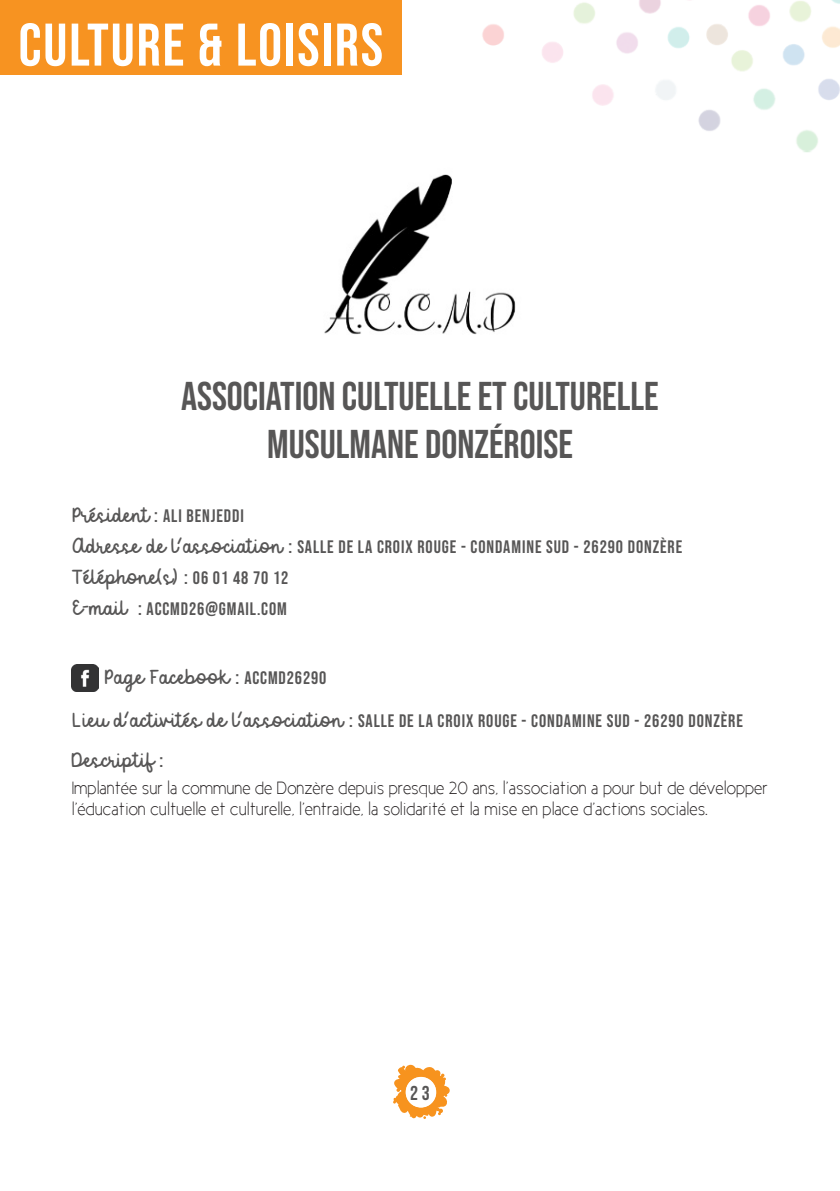
<style>
.page{position:relative;width:840px;height:1191px;background:#fff}
.page>*{position:absolute;margin:0;border:0;box-sizing:border-box;transform-origin:0 0}
.t1{font:60px "Bebas Neue";letter-spacing:.03em;color:#fff}
.t2{font:40px "Bebas Neue";color:#575656}
.t3{font:24px "Becca&Perry script";color:#575656}
.t4{font:20px "Bebas Neue";color:#575656}
.t5{font:18px "Bebas Neue";letter-spacing:.05em;color:#575656}
.t6{font:18px/21.6px "New Cicle Fina";color:#231f20}
.s1{font-family:"Becca&Perry script";font-size:24px}
.s2{font-size:20px}
.s3{font-family:"Bebas Neue";font-size:20px}
.s4{font-family:"Bebas Neue";font-size:18px}
</style>
<div class="page">
<svg style="left:393px;top:1064px;width:56px;height:55px"></svg>
<svg style="left:405px;top:1076px;width:31px;height:31px"></svg>
<div style="left:405px;top:1077px;width:31px;height:30px;background:#fff;border-radius:50%"></div>
<img style="left:324px;top:174px;width:192px;height:161px">
<img style="left:72px;top:664px;width:27px;height:27px">
<div style="left:0;top:0;width:401px;height:75px;background:#f79321"></div>
<img style="left:482px;top:0;width:357px;height:152px">
<p class="t1" style="left:18px;top:11px;width:366px">CULTURE &amp; LOISIRS</p>
<p class="t2" style="left:181px;top:373px;width:479px">ASSOCIATION CULTUELLE ET CULTURELLE</p>
<p class="t2" style="left:267px;top:421px;width:307px">MUSULMANE DONZÉROISE</p>
<p class="t5" style="left:73px;top:506px;width:172px"><span class="s1">Président</span> <span class="s2">:</span> ALI BENJEDDI</p>
<p class="t5" style="left:73px;top:536px;width:610px"><span class="s1">Adresse de l’association</span> <span class="s2">:</span> SALLE DE LA CROIX ROUGE - CONDAMINE SUD - 26290 DONZÈRE</p>
<p class="t3" style="left:72px;top:562px;width:217px">Téléphone(s) <span class="s3">:</span> <span class="s4">06 01 48 70 12</span></p>
<p class="t5" style="left:73px;top:599px;width:215px"><span class="s1">E-mail</span> <span class="s2">:</span> ACCMD26@GMAIL.COM</p>
<p class="t3" style="left:105px;top:662px;width:223px">Page Facebook <span class="s3">:</span> <span class="s4">ACCMD26290</span></p>
<p class="t5" style="left:73px;top:710px;width:671px"><span class="s1">Lieu d’activités de l’association</span> <span class="s2">:</span> SALLE DE LA CROIX ROUGE - CONDAMINE SUD - 26290 DONZÈRE</p>
<p class="t3" style="left:72px;top:745px;width:93px">Descriptif <span class="s3">:</span></p>
<p class="t6" style="left:72px;top:777px;width:697px">Implantée sur la commune de Donzère depuis presque 20 ans, l’association a pour but de développer l’éducation cultuelle et culturelle, l’entraide, la solidarité et la mise en place d’actions sociales.</p>
<p class="t4" style="left:410px;top:1081px;width:21px">23</p>
</div>
